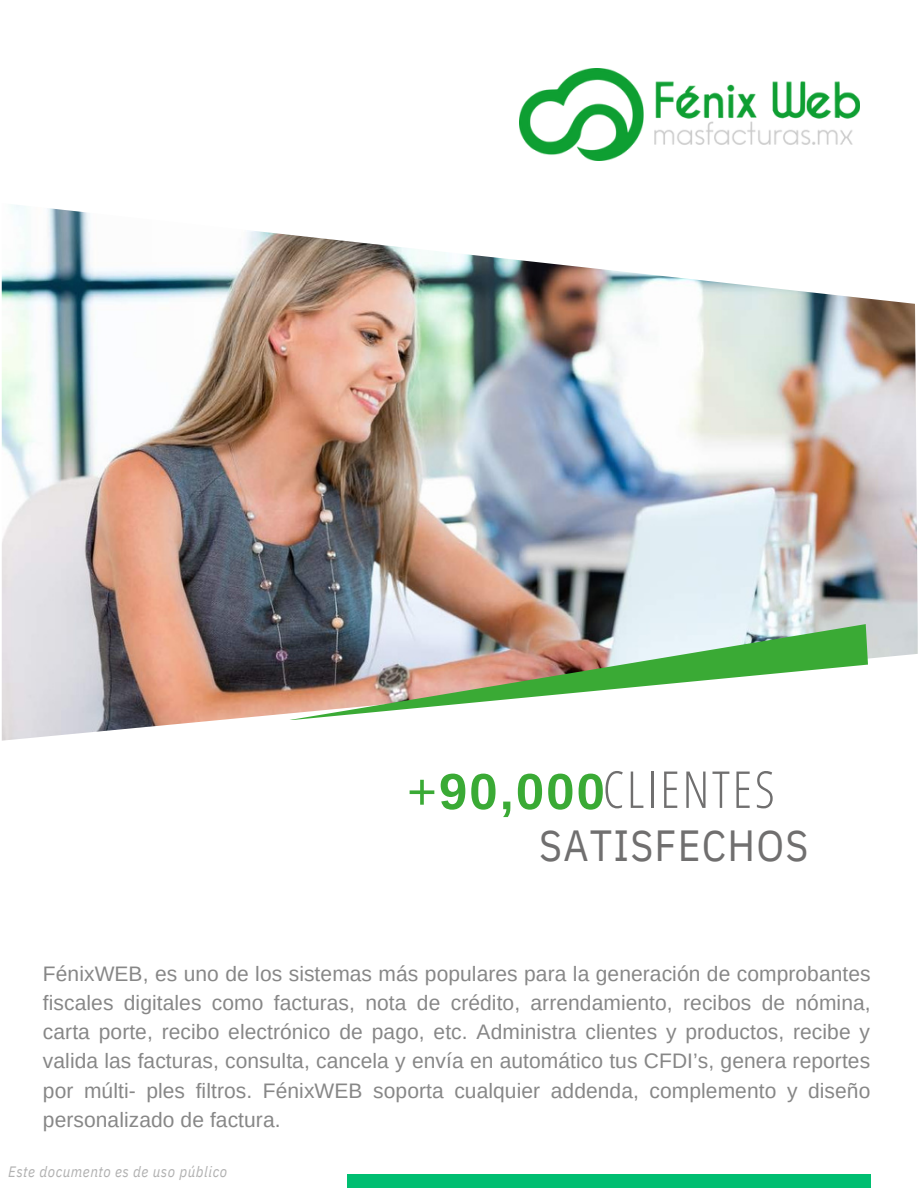
<style>
.page{position:relative;width:918px;height:1188px;background:#fff}
.page>*{position:absolute;margin:0;border:0;box-sizing:border-box;transform-origin:0 0}
.t1{font:300 51px "Open Sans Condensed";letter-spacing:.05em;color:#706f6f}
.t2{font:43.5px "IBM Plex Sans Cond";letter-spacing:.03em;color:#706f6f}
.t3{font:21px/29.2px "Arimo";letter-spacing:.005em;color:#878787;text-align:justify}
.t4{font:italic 15px "IBM Plex Sans Cond";letter-spacing:.035em;color:#b2b2b2}
.s1{font-family:"Arimo";font-weight:400;color:#3aaa35}
.s2{font-family:"Arimo";font-weight:700;color:#3aaa35}
</style>
<div class="page">
<img style="left:2px;top:205px;width:916px;height:536px">
<div style="left:347px;top:1174px;width:523px;height:14px;background:#00be71"></div>
<img style="left:519px;top:68px;width:340px;height:93px">
<img style="left:285px;top:624px;width:583px;height:96px">
<h1 class="t1" style="left:407px;top:753px;width:369px"><span class="s1">+</span><span class="s2">90,000</span>CLIENTES</h1>
<h2 class="t2" style="left:539px;top:816px;width:271px">SATISFECHOS</h2>
<p class="t3" style="left:43px;top:959px;width:829px">FénixWEB, es uno de los sistemas más populares para la generación de comprobantes fiscales digitales como facturas, nota de crédito, arrendamiento, recibos de nómina, carta porte, recibo electrónico de pago, etc. Administra clientes y productos, recibe y valida las facturas, consulta, cancela y envía en automático tus CFDI’s, genera reportes por múlti- ples filtros. FénixWEB soporta cualquier addenda, complemento y diseño personalizado de factura.</p>
<p class="t4" style="left:8px;top:1162px;width:221px">Este documento es de uso público</p>
</div>
